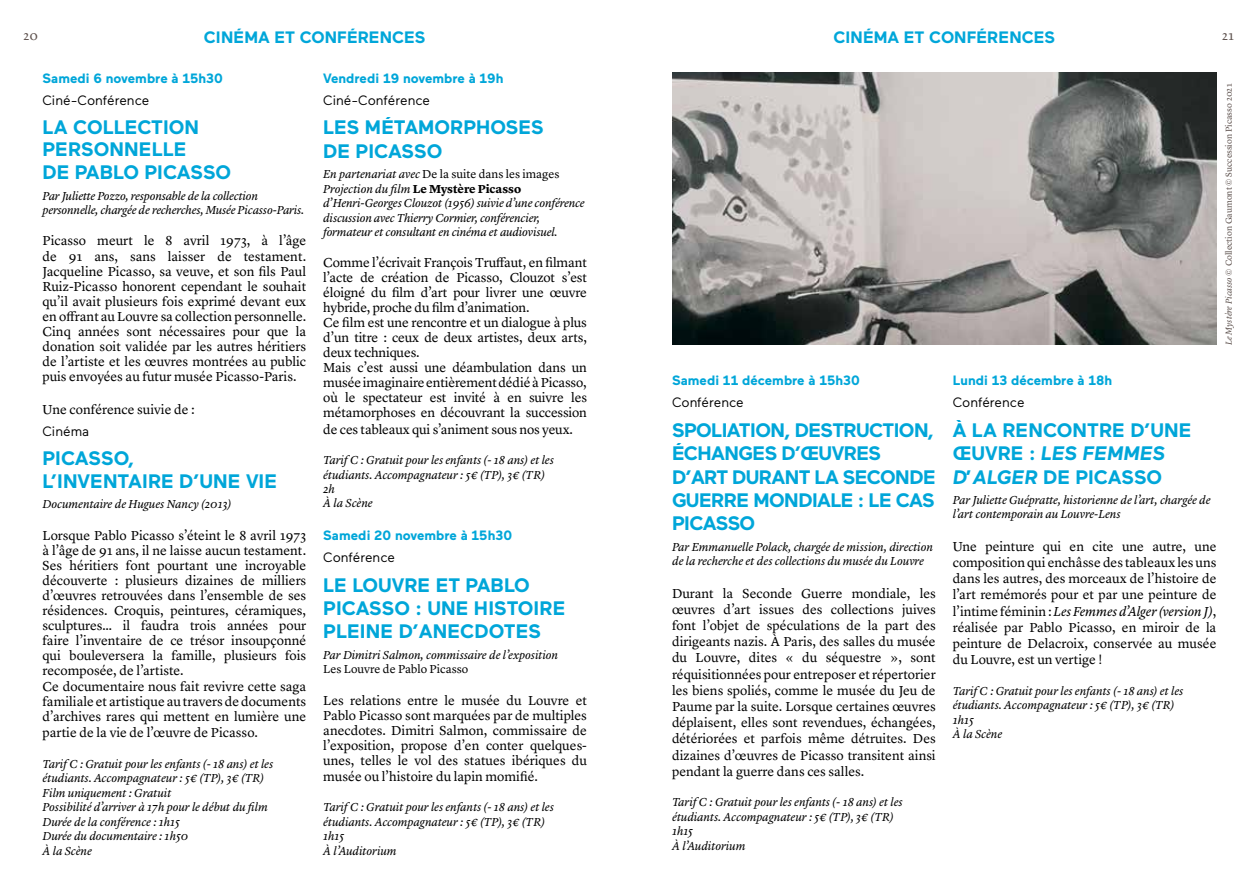
<style>
.page{position:relative;width:1259px;height:893px;background:#fff}
.page>*{position:absolute;margin:0;border:0;box-sizing:border-box;transform-origin:0 0}
.t1{font:700 19.5px/23.4px "Maax";color:#00a6d9}
.t2{font:700 19.5px/23.4px "Maax";letter-spacing:-.03em;color:#00a6d9}
.t3{font:700 16.5px "Maax";color:#00a6d9}
.t4{font:13.5px/15.1px "Lyon Text";letter-spacing:-.005em;color:#000;text-align:justify}
.t5{font:700 13.5px "Maax";color:#00a6d9}
.t6{font:13.5px "Maax";color:#000}
.t7{font:13.5px "Lyon Text";color:#5d514d}
.t8{font:italic 12px/14.4px "Lyon Text";letter-spacing:-.01em;color:#000}
.t9{font:12px "Lyon Text";color:#000}
.t10{font:9px "Lyon Text";color:#5d514d}
.s1{font-style:normal}
.s2{font-weight:700;font-style:normal}
.s3{font-style:italic}
</style>
<div class="page">
<img style="left:672px;top:72px;width:544px;height:273px">
<p class="t7" style="left:24px;top:25px;width:16px">20</p>
<p class="t3" style="left:204px;top:28px;width:223px">CINÉMA ET CONFÉRENCES</p>
<p class="t7" style="left:1222px;top:25px;width:13px">21</p>
<p class="t5" style="left:43px;top:71px;width:182px">Samedi 6 novembre à 15h30</p>
<p class="t6" style="left:43px;top:93px;width:108px">Ciné-Conférence</p>
<h1 class="t1" style="left:43px;top:116px;width:190px;line-height:22.6px">LA COLLECTION<br>PERSONNELLE<br>DE PABLO PICASSO</h1>
<p class="t8" style="left:43px;top:187px;width:263px">Par Juliette Pozzo, responsable de la collection personnelle, chargée de recherches, Musée Picasso-Paris.</p>
<p class="t4" style="left:43px;top:232px;width:265px">Picasso meurt le 8 avril 1973, à l’âge de 91 ans, sans laisser de testament.<br>Jacqueline Picasso, sa veuve, et son fils Paul Ruiz-Picasso honorent cependant le souhait qu’il avait plusieurs fois exprimé devant eux en offrant au Louvre sa collection personnelle.<br>Cinq années sont nécessaires pour que la donation soit validée par les autres héritiers de l’artiste et les œuvres montrées au public puis envoyées au futur musée Picasso-Paris.</p>
<p class="t4" style="left:43px;top:401px;width:154px">Une conférence suivie de :</p>
<p class="t6" style="left:43px;top:424px;width:48px">Cinéma</p>
<h1 class="t1" style="left:43px;top:447px;width:236px;line-height:22.6px">PICASSO,<br>L’INVENTAIRE D’UNE VIE</h1>
<p class="t8" style="left:43px;top:496px;width:190px">Documentaire de Hugues Nancy (2013)</p>
<p class="t4" style="left:43px;top:526px;width:265px;text-align:left">Lorsque Pablo Picasso s’éteint le 8 avril 1973 à l’âge de 91 ans, il ne laisse aucun testament.<br>Ses héritiers font pourtant une incroyable découverte : plusieurs dizaines de milliers d’œuvres retrouvées dans l’ensemble de ses résidences. Croquis, peintures, céramiques, sculptures… il faudra trois années pour faire l’inventaire de ce trésor insoupçonné qui bouleversera la famille, plusieurs fois recomposée, de l’artiste.<br>Ce documentaire nous fait revivre cette saga familiale et artistique au travers de documents d’archives rares qui mettent en lumière une partie de la vie de l’œuvre de Picasso.</p>
<p class="t8" style="left:43px;top:755px;width:232px">Tarif C : Gratuit pour les enfants (- 18 ans) et les étudiants. Accompagnateur : 5€ (TP), 3€ (TR)<br>Film uniquement : Gratuit<br>Possibilité d’arriver à 17h pour le début du film Durée de la conférence : 1h15<br>Durée du documentaire : 1h50<br>À la Scène</p>
<p class="t3" style="left:833px;top:28px;width:223px">CINÉMA ET CONFÉRENCES</p>
<p class="t5" style="left:323px;top:71px;width:182px">Vendredi 19 novembre à 19h</p>
<p class="t6" style="left:323px;top:93px;width:108px">Ciné-Conférence</p>
<h1 class="t1" style="left:323px;top:116px;width:222px">LES MÉTAMORPHOSES<br>DE PICASSO</h1>
<p class="t8" style="left:323px;top:166px;width:263px">En partenariat avec <span class="s1">De la suite dans les images </span>Projection du film <span class="s2">Le Mystère Picasso </span>d’Henri-Georges Clouzot (1956) suivie d’une conférence discussion avec Thierry Cormier, conférencier, formateur et consultant en cinéma et audiovisuel.</p>
<p class="t4" style="left:323px;top:254px;width:265px;text-align:left">Comme l’écrivait François Truffaut, en filmant l’acte de création de Picasso, Clouzot s’est éloigné du film d’art pour livrer une œuvre hybride, proche du film d’animation.<br>Ce film est une rencontre et un dialogue à plus d’un titre : ceux de deux artistes, deux arts, deux techniques.<br>Mais c’est aussi une déambulation dans un musée imaginaire entièrement dédié à Picasso, où le spectateur est invité à en suivre les métamorphoses en découvrant la succession de ces tableaux qui s’animent sous nos yeux.</p>
<p class="t8" style="left:323px;top:452px;width:232px">Tarif C : Gratuit pour les enfants (- 18 ans) et les étudiants. Accompagnateur : 5€ (TP), 3€ (TR)<br>2h<br>À la Scène</p>
<p class="t5" style="left:323px;top:528px;width:190px">Samedi 20 novembre à 15h30</p>
<p class="t6" style="left:323px;top:550px;width:73px">Conférence</p>
<h1 class="t1" style="left:323px;top:573px;width:244px">LE LOUVRE ET PABLO<br>PICASSO : UNE HISTOIRE<br>PLEINE D’ANECDOTES</h1>
<p class="t8" style="left:323px;top:647px;width:236px">Par Dimitri Salmon, commissaire de l’exposition</p>
<p class="t9" style="left:323px;top:660px;width:147px">Les Louvre de Pablo Picasso</p>
<p class="t4" style="left:323px;top:691px;width:265px">Les relations entre le musée du Louvre et Pablo Picasso sont marquées par de multiples anecdotes. Dimitri Salmon, commissaire de l’exposition, propose d’en conter quelques&shy;unes, telles le vol des statues ibériques du musée ou l’histoire du lapin momifié.</p>
<p class="t8" style="left:323px;top:799px;width:232px">Tarif C : Gratuit pour les enfants (- 18 ans) et les étudiants. Accompagnateur : 5€ (TP), 3€ (TR)<br>1h15<br>À l’Auditorium</p>
<p class="t10" style="left:1222px;top:345px;width:263px;rotate:-90deg"><span class="s3">Le Mystère Picasso</span> © Collection Gaumont © Succession Picasso 2021</p>
<p class="t5" style="left:672px;top:373px;width:189px">Samedi 11 décembre à 15h30</p>
<p class="t6" style="left:672px;top:395px;width:73px">Conférence</p>
<h1 class="t2" style="left:672px;top:418px;width:265px">SPOLIATION, DESTRUCTION,<br>ÉCHANGES D’ŒUVRES<br>D’ART DURANT LA SECONDE<br>GUERRE MONDIALE : LE CAS<br>PICASSO</h1>
<p class="t8" style="left:672px;top:539px;width:262px">Par Emmanuelle Polack, chargée de mission, direction de la recherche et des collections du musée du Louvre</p>
<p class="t4" style="left:672px;top:584px;width:265px;line-height:16.2px">Durant la Seconde Guerre mondiale, les œuvres d’art issues des collections juives font l’objet de spéculations de la part des dirigeants nazis. À Paris, des salles du musée du Louvre, dites « du séquestre », sont réquisitionnées pour entreposer et répertorier les biens spoliés, comme le musée du Jeu de Paume par la suite. Lorsque certaines œuvres déplaisent, elles sont revendues, échangées, détériorées et parfois même détruites. Des dizaines d’œuvres de Picasso transitent ainsi pendant la guerre dans ces salles.</p>
<p class="t8" style="left:672px;top:794px;width:232px">Tarif C : Gratuit pour les enfants (- 18 ans) et les étudiants. Accompagnateur : 5€ (TP), 3€ (TR)<br>1h15<br>À l’Auditorium</p>
<p class="t5" style="left:952px;top:373px;width:161px">Lundi 13 décembre à 18h</p>
<p class="t6" style="left:952px;top:395px;width:73px">Conférence</p>
<h1 class="t1" style="left:952px;top:418px;width:240px">À LA RENCONTRE D’UNE<br>ŒUVRE : <span class="s3">LES FEMMES<br>D’ALGER</span> DE PICASSO</h1>
<p class="t8" style="left:952px;top:492px;width:259px">Par Juliette Guépratte, historienne de l’art, chargée de l’art contemporain au Louvre-Lens</p>
<p class="t4" style="left:952px;top:537px;width:265px;line-height:16.2px">Une peinture qui en cite une autre, une composition qui enchâsse des tableaux les uns dans les autres, des morceaux de l’histoire de l’art remémorés pour et par une peinture de l’intime féminin : <span class="s3">Les Femmes d’Alger (version J)</span>, réalisée par Pablo Picasso, en miroir de la peinture de Delacroix, conservée au musée du Louvre, est un vertige !</p>
<p class="t8" style="left:952px;top:683px;width:232px">Tarif C : Gratuit pour les enfants (- 18 ans) et les étudiants. Accompagnateur : 5€ (TP), 3€ (TR)<br>1h15<br>À la Scène</p>
</div>
